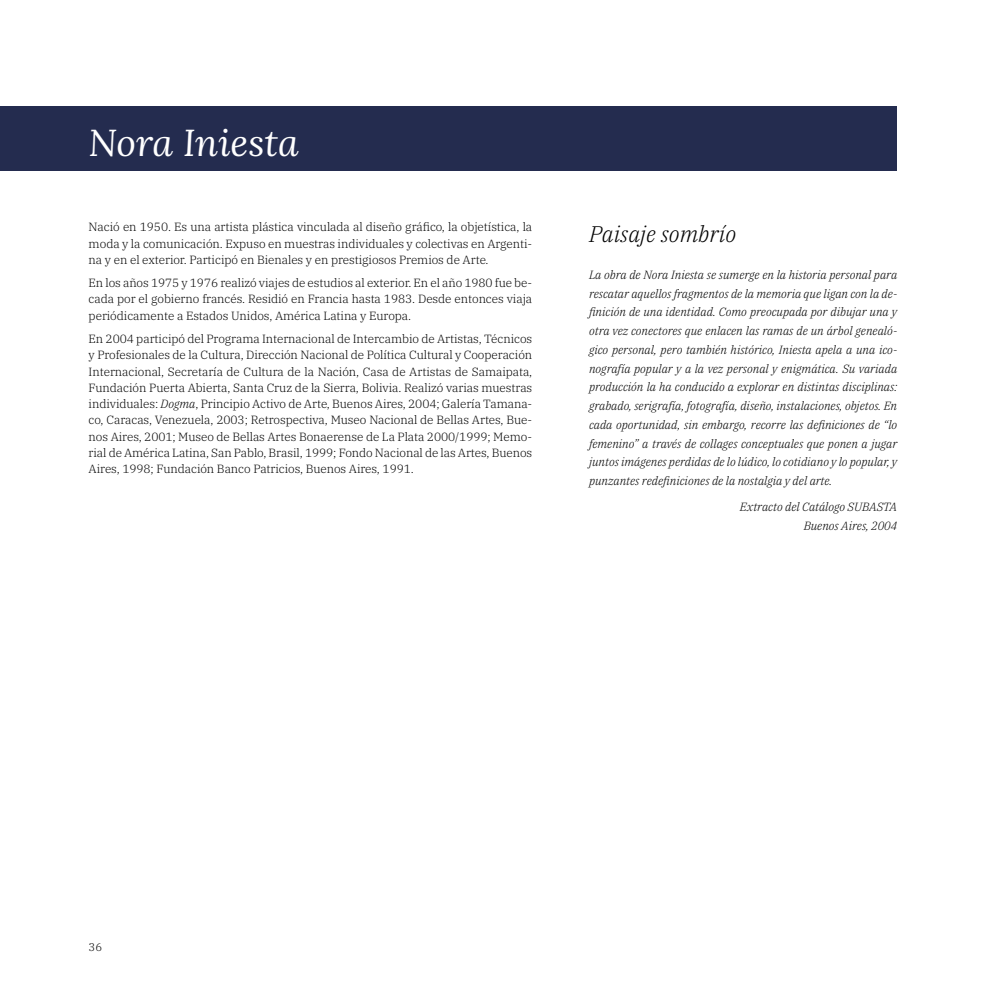
<style>
.page{position:relative;width:993px;height:993px;background:#fff}
.page>*{position:absolute;margin:0;border:0;box-sizing:border-box;transform-origin:0 0}
.t1{font:italic 37.5px "Lora";color:#fff}
.t2{font:italic 300 22.5px "IBM Plex Serif";color:#000}
.t3{font:300 11.88px/16.2px "IBM Plex Serif";letter-spacing:-.005em;color:#000;text-align:justify}
.t4{font:italic 300 11.88px/18.8px "IBM Plex Serif";letter-spacing:-.005em;color:#000;text-align:justify}
.t5{font:300 11.25px "IBM Plex Serif";color:#000}
.s1{font-style:italic}
</style>
<div class="page">
<div style="left:0;top:106px;width:896px;height:65px;background:#242c4f"></div>
<h1 class="t1" style="left:89px;top:117px;width:211px">Nora Iniesta</h1>
<p class="t3" style="left:89px;top:218px;width:445px">Nació en 1950. Es una artista plástica vinculada al diseño gráfico, la objetística, la moda y la comunicación. Expuso en muestras individuales y colectivas en Argenti&shy;na y en el exterior. Participó en Bienales y en prestigiosos Premios de Arte.</p>
<p class="t3" style="left:89px;top:274px;width:445px">En los años 1975 y 1976 realizó viajes de estudios al exterior. En el año 1980 fue be&shy;cada por el gobierno francés. Residió en Francia hasta 1983. Desde entonces viaja periódicamente a Estados Unidos, América Latina y Europa.</p>
<p class="t3" style="left:89px;top:329px;width:445px">En 2004 participó del Programa Internacional de Intercambio de Artistas, Técnicos y Profesionales de la Cultura, Dirección Nacional de Política Cultural y Cooperación Internacional, Secretaría de Cultura de la Nación, Casa de Artistas de Samaipata, Fundación Puerta Abierta, Santa Cruz de la Sierra, Bolivia. Realizó varias muestras individuales: <span class="s1">Dogma</span>, Principio Activo de Arte, Buenos Aires, 2004; Galería Tamana&shy;co, Caracas, Venezuela, 2003; Retrospectiva, Museo Nacional de Bellas Artes, Bue&shy;nos Aires, 2001; Museo de Bellas Artes Bonaerense de La Plata 2000/1999; Memo&shy;rial de América Latina, San Pablo, Brasil, 1999; Fondo Nacional de las Artes, Buenos Aires, 1998; Fundación Banco Patricios, Buenos Aires, 1991.</p>
<h2 class="t2" style="left:589px;top:217px;width:149px">Paisaje sombrío</h2>
<p class="t4" style="left:589px;top:264px;width:309px">La obra de Nora Iniesta se sumerge en la historia personal para rescatar aquellos fragmentos de la memoria que ligan con la de&shy;finición de una identidad. Como preocupada por dibujar una y otra vez conectores que enlacen las ramas de un árbol genealó&shy;gico personal, pero también histórico, Iniesta apela a una ico&shy;nografía popular y a la vez personal y enigmática. Su variada producción la ha conducido a explorar en distintas disciplinas: grabado, serigrafía, fotografía, diseño, instalaciones, objetos. En cada oportunidad, sin embargo, recorre las definiciones de “lo femenino” a través de collages conceptuales que ponen a jugar juntos imágenes perdidas de lo lúdico, lo cotidiano y lo popular, y punzantes redefiniciones de la nostalgia y del arte.</p>
<p class="t4" style="left:739px;top:496px;width:159px;text-align:right">Extracto del Catálogo SUBASTA<br>Buenos Aires, 2004</p>
<p class="t5" style="left:89px;top:938px;width:15px">36</p>
</div>
